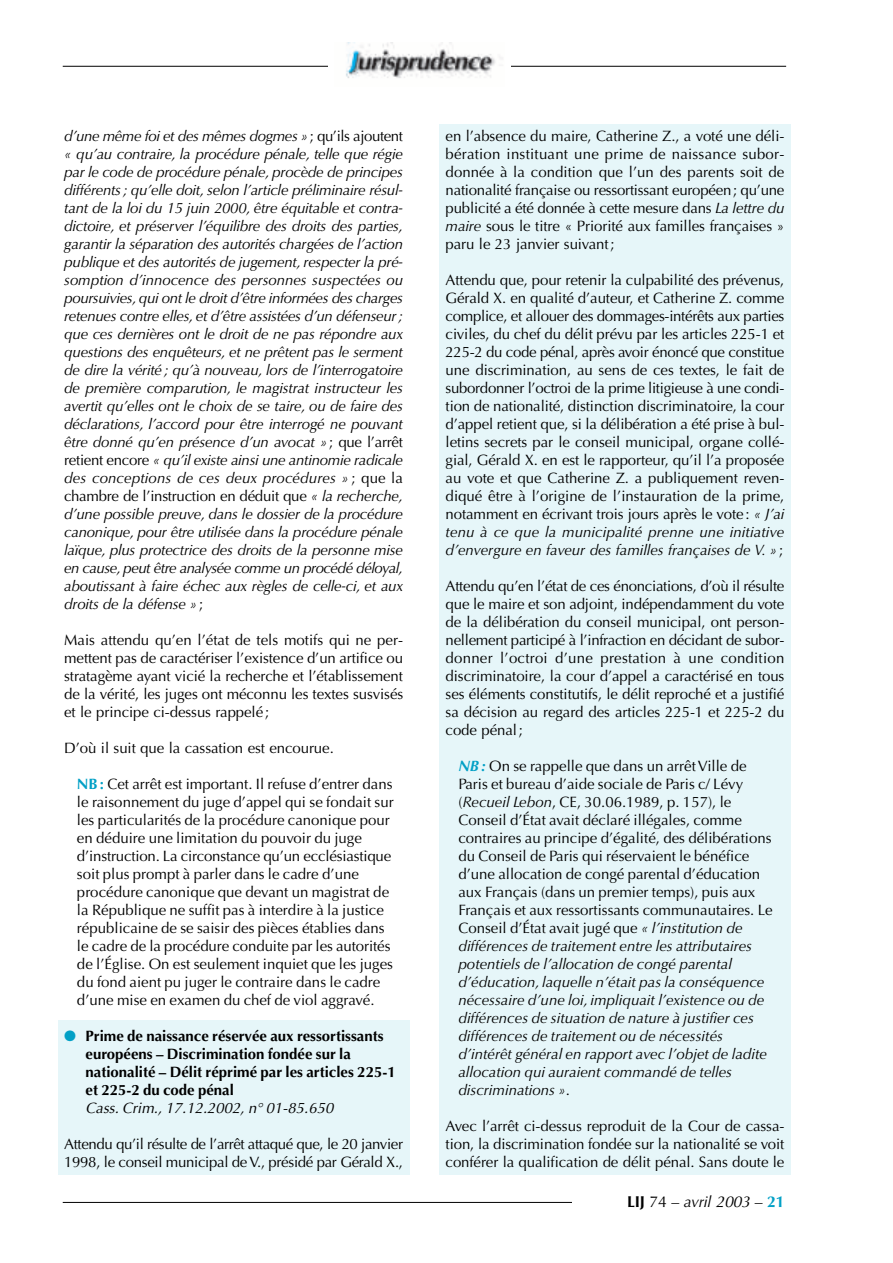
<style>
.page{position:relative;width:893px;height:1263px;background:#fff}
.page>*{position:absolute;margin:0;border:0;box-sizing:border-box;transform-origin:0 0}
.t1{font:italic 15.75px "Optima";letter-spacing:-.01em;color:#000}
.t2{font:15px/18px "Optima";letter-spacing:-.005em;color:#000;text-align:justify}
.t3{font:italic 15px/18px "Optima";color:#000;text-align:justify}
.t4{font:700 15px/18px "Optima";color:#000}
.t5{font:15px/18px "Optima";letter-spacing:-.025em;color:#000}
.t6{font:italic 15px "Optima";color:#000}
.s1{font-style:normal}
.s2{font-weight:700;color:#02a0c6}
.s3{color:#02a0c6}
.s4{font-style:italic}
.s5{font-weight:700;font-style:normal}
.s6{font-style:inherit}
.s7{font-weight:700;font-style:normal;color:#02a0c6}
</style>
<div class="page">
<div style="left:58px;top:1020px;width:352px;height:155px;background:#e6f6f9"></div>
<div style="left:439px;top:125px;width:351px;height:1050px;background:#e6f6f9"></div>
<hr style="left:63px;top:1202px;width:720px;height:1px;background:#000">
<div style="left:573px;top:1193px;width:213px;height:32px;background:#fff"></div>
<hr style="left:63px;top:66px;width:723px;height:1px;background:#000">
<div style="left:328px;top:31px;width:182px;height:67px;background:#fff"></div>
<img style="left:346px;top:42px;width:157px;height:36px">
<p class="t3" style="left:64px;top:128px;width:340px">d’une même foi et des mêmes dogmes »<span class="s1">; qu’ils ajoutent </span>« qu’au contraire, la procédure pénale, telle que régie par le code de procédure pénale, procède de principes différents; qu’elle doit, selon l’article préliminaire résul&shy;tant de la loi du 15 juin 2000, être équitable et contra&shy;dictoire, et préserver l’équilibre des droits des parties, garantir la séparation des autorités chargées de l’action publique et des autorités de jugement, respecter la pré&shy;somption d’innocence des personnes suspectées ou poursuivies, qui ont le droit d’être informées des charges retenues contre elles, et d’être assistées d’un défenseur; que ces dernières ont le droit de ne pas répondre aux questions des enquêteurs, et ne prêtent pas le serment de dire la vérité; qu’à nouveau, lors de l’interrogatoire de première comparution, le magistrat instructeur les avertit qu’elles ont le choix de se taire, ou de faire des déclarations, l’accord pour être interrogé ne pouvant être donné qu’en présence d’un avocat »<span class="s1">; que l’arrêt retient encore</span> « qu’il existe ainsi une antinomie radicale des conceptions de ces deux procédures » <span class="s1">; que la chambre de l’instruction en déduit que</span> « la recherche, d’une possible preuve, dans le dossier de la procédure canonique, pour être utilisée dans la procédure pénale laïque, plus protectrice des droits de la personne mise en cause, peut être analysée comme un procédé déloyal, aboutissant à faire échec aux règles de celle-ci, et aux droits de la défense »<span class="s1">;</span></p>
<p class="t2" style="left:64px;top:632px;width:340px">Mais attendu qu’en l’état de tels motifs qui ne per&shy;mettent pas de caractériser l’existence d’un artifice ou stratagème ayant vicié la recherche et l’établissement de la vérité, les juges ont méconnu les textes susvisés et le principe ci-dessus rappelé;</p>
<p class="t2" style="left:64px;top:740px;width:271px">D’où il suit que la cassation est encourue.</p>
<p class="t2" style="left:77px;top:776px;width:318px;text-align:left"><span class="s2">NB :</span> Cet arrêt est important. Il refuse d’entrer dans le raisonnement du juge d’appel qui se fondait sur les particularités de la procédure canonique pour en déduire une limitation du pouvoir du juge d’instruction. La circonstance qu’un ecclésiastique soit plus prompt à parler dans le cadre d’une procédure canonique que devant un magistrat de la République ne suffit pas à interdire à la justice républicaine de se saisir des pièces établies dans le cadre de la procédure conduite par les autorités de l’Église. On est seulement inquiet que les juges du fond aient pu juger le contraire dans le cadre d’une mise en examen du chef de viol aggravé.</p>
<p class="t4" style="left:85px;top:1028px;width:312px;text-indent:-21px"><span class="s3">●</span> Prime de naissance réservée aux ressortissants européens – Discrimination fondée sur la nationalité – Délit réprimé par les articles 225-1 et 225-2 du code pénal</p>
<p class="t6" style="left:85px;top:1102px;width:249px">Cass. Crim., 17.12.2002, n° 01-85.650</p>
<p class="t5" style="left:64px;top:1136px;width:340px">Attendu qu’il résulte de l’arrêt attaqué que, le 20 janvier<br>1998, le conseil municipal deV., présidé par Gérald X.,</p>
<p class="t2" style="left:445px;top:128px;width:340px">en l’absence du maire, Catherine Z., a voté une déli&shy;bération instituant une prime de naissance subor&shy;donnée à la condition que l’un des parents soit de nationalité française ou ressortissant européen; qu’une publicité a été donnée à cette mesure dans <span class="s4">La lettre du maire</span> sous le titre « Priorité aux familles françaises » paru le 23 janvier suivant;</p>
<p class="t2" style="left:445px;top:272px;width:340px">Attendu que, pour retenir la culpabilité des prévenus, Gérald X. en qualité d’auteur, et Catherine Z. comme complice, et allouer des dommages-intérêts aux parties civiles, du chef du délit prévu par les articles 225-1 et 225-2 du code pénal, après avoir énoncé que constitue une discrimination, au sens de ces textes, le fait de subordonner l’octroi de la prime litigieuse à une condi&shy;tion de nationalité, distinction discriminatoire, la cour d’appel retient que, si la délibération a été prise à bul&shy;letins secrets par le conseil municipal, organe collé&shy;gial, Gérald X. en est le rapporteur, qu’il l’a proposée au vote et que Catherine Z. a publiquement reven&shy;diqué être à l’origine de l’instauration de la prime, notamment en écrivant trois jours après le vote: <span class="s4">« J’ai tenu à ce que la municipalité prenne une initiative d’envergure en faveur des familles françaises de V. »</span> ;</p>
<p class="t2" style="left:445px;top:578px;width:340px">Attendu qu’en l’état de ces énonciations, d’où il résulte que le maire et son adjoint, indépendamment du vote de la délibération du conseil municipal, ont person&shy;nellement participé à l’infraction en décidant de subor&shy;donner l’octroi d’une prestation à une condition discriminatoire, la cour d’appel a caractérisé en tous ses éléments constitutifs, le délit reproché et a justifié sa décision au regard des articles 225-1 et 225-2 du code pénal;</p>
<p class="t3" style="left:458px;top:758px;width:316px;text-align:left"><span class="s2">NB:</span> <span class="s1">On se rappelle que dans un arrêt Ville de Paris et bureau d’aide sociale de Paris c/ Lévy (</span>Recueil Lebon<span class="s1">, CE, 30.06.1989, p. 157), le Conseil d’État avait déclaré illégales, comme contraires au principe d’égalité, des délibérations du Conseil de Paris qui réservaient le bénéfice d’une allocation de congé parental d’éducation aux Français (dans un premier temps), puis aux Français et aux ressortissants communautaires. Le Conseil d’État avait jugé que</span> « l’institution de différences de traitement entre les attributaires potentiels de l’allocation de congé parental d’éducation, laquelle n’était pas la conséquence nécessaire d’une loi, impliquait l’existence ou de différences de situation de nature à justifier ces différences de traitement ou de nécessités d’intérêt général en rapport avec l’objet de ladite allocation qui auraient commandé de telles discriminations »<span class="s1">.</span></p>
<p class="t2" style="left:445px;top:1118px;width:340px">Avec l’arrêt ci-dessus reproduit de la Cour de cassa&shy;tion, la discrimination fondée sur la nationalité se voit conférer la qualification de délit pénal. Sans doute le</p>
<p class="t1" style="left:627px;top:1195px;width:159px"><span class="s5">LIJ</span> <span class="s1">74 –</span> avril <span class="s6">2003</span> <span class="s1">–</span> <span class="s7">21</span></p>
</div>
